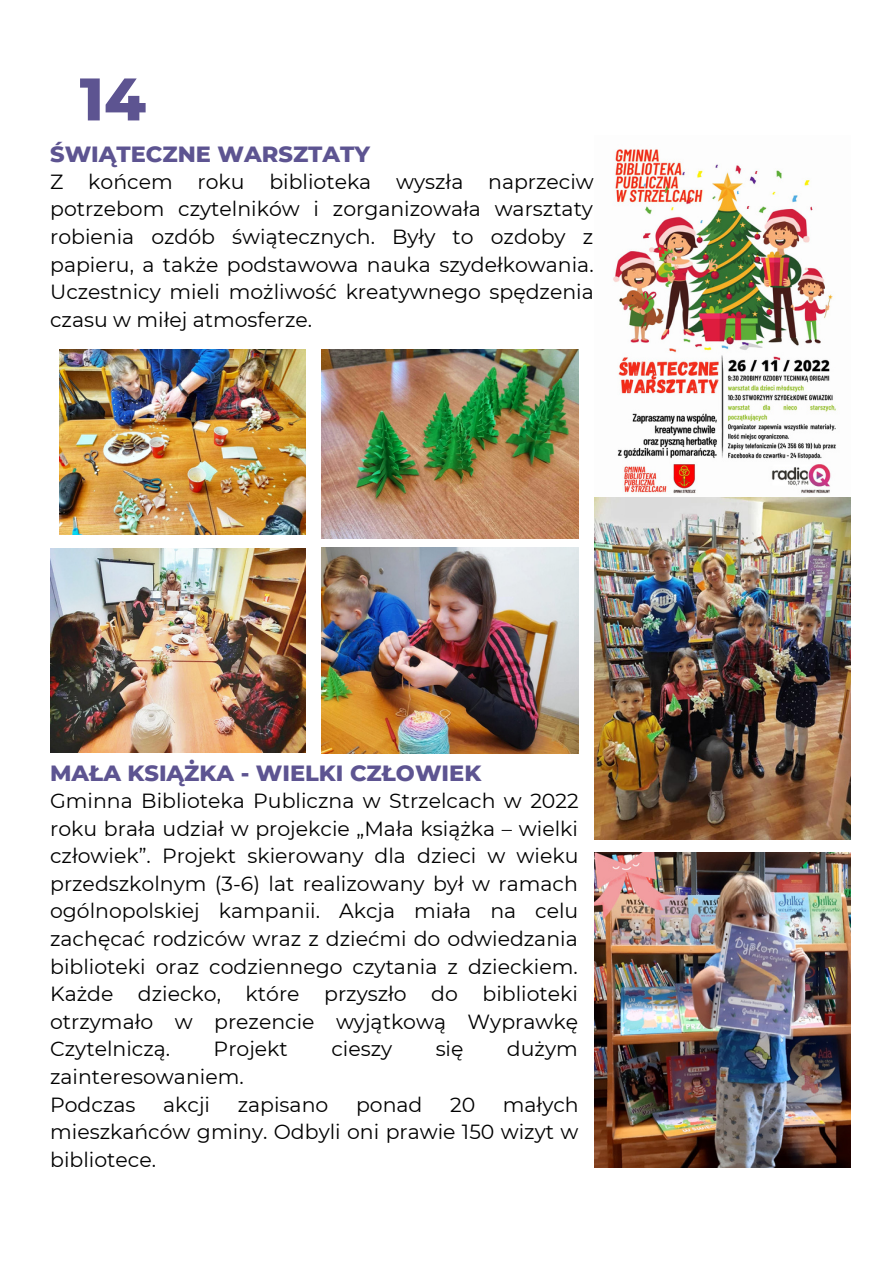
<style>
.page{position:relative;width:893px;height:1264px;background:#fff}
.page>*{position:absolute;margin:0;border:0;box-sizing:border-box;transform-origin:0 0}
.t1{font:800 60px "Montserrat";color:#5d5491}
.t2{font:800 22.5px "Montserrat";color:#5d5491}
.t3{font:20.4px/27.6px "Montserrat";color:#000;text-align:justify}
</style>
<div class="page">
<img style="left:594px;top:149px;width:256px;height:690px">
<img style="left:59px;top:350px;width:246px;height:184px">
<img style="left:321px;top:548px;width:257px;height:205px">
<img style="left:50px;top:548px;width:255px;height:204px">
<img style="left:321px;top:350px;width:257px;height:188px">
<img style="left:594px;top:852px;width:256px;height:315px">
<h1 class="t1" style="left:80px;top:62px;width:68px">14</h1>
<p class="t2" style="left:50px;top:141px;width:321px">ŚWIĄTECZNE WARSZTATY</p>
<p class="t3" style="left:50px;top:168px;width:545px">Z końcem roku biblioteka wyszła naprzeciw potrzebom czytelników i zorganizowała warsztaty robienia ozdób świątecznych. Były to ozdoby z papieru, a także podstawowa nauka szydełkowania.<br>Uczestnicy mieli możliwość kreatywnego spędzenia czasu w miłej atmosferze.</p>
<p class="t2" style="left:50px;top:759px;width:432px">MAŁA KSIĄŻKA - WIELKI CZŁOWIEK</p>
<p class="t3" style="left:50px;top:786px;width:530px">Gminna Biblioteka Publiczna w Strzelcach w 2022 roku brała udział w projekcie „Mała książka – wielki człowiek”. Projekt skierowany dla dzieci w wieku przedszkolnym (3-6) lat realizowany był w ramach ogólnopolskiej kampanii. Akcja miała na celu zachęcać rodziców wraz z dziećmi do odwiedzania biblioteki oraz codziennego czytania z dzieckiem.<br>Każde dziecko, które przyszło do biblioteki otrzymało w prezencie wyjątkową Wyprawkę Czytelniczą.</p>
<p class="t3" style="left:214px;top:1035px;width:76px">Projekt</p>
<p class="t3" style="left:331px;top:1035px;width:62px">cieszy</p>
<p class="t3" style="left:435px;top:1035px;width:29px">się</p>
<p class="t3" style="left:507px;top:1035px;width:72px">dużym</p>
<p class="t3" style="left:50px;top:1062px;width:195px">zainteresowaniem.<br>Podczas</p>
<p class="t3" style="left:163px;top:1090px;width:48px">akcji</p>
<p class="t3" style="left:238px;top:1090px;width:92px">zapisano</p>
<p class="t3" style="left:356px;top:1090px;width:68px">ponad</p>
<p class="t3" style="left:450px;top:1090px;width:27px">20</p>
<p class="t3" style="left:50px;top:1090px;width:530px;text-indent:452px">małych mieszkańców gminy. Odbyli oni prawie 150 wizyt w bibliotece.</p>
</div>
